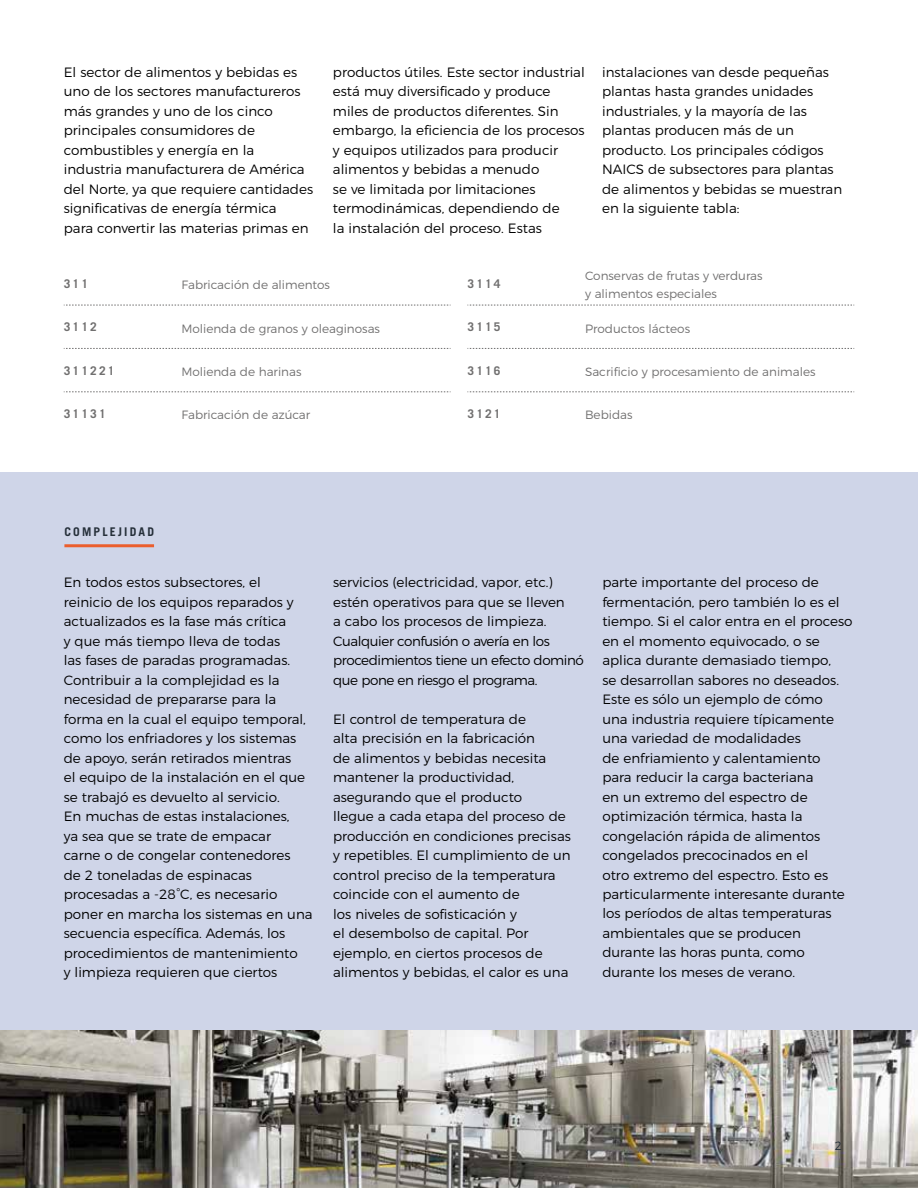
<style>
.page{position:relative;width:918px;height:1188px;background:#fff}
.page>*{position:absolute;margin:0;border:0;box-sizing:border-box;transform-origin:0 0}
.t1{font:300 13.5px/19.5px "Montserrat";color:#000}
.t2{font:300 13.5px/19.5px "Montserrat";letter-spacing:-.03em;color:#000}
.t3{font:300 12px/18px "Montserrat";color:#706f6f}
.t4{font:700 12px "Trade Gothic";letter-spacing:.18em;color:#706f6f}
.t5{font:700 12px "Trade Gothic";letter-spacing:.18em;color:#252f39}
.t6{font:300 12px "Montserrat";color:#252f39}
</style>
<div class="page">
<div style="left:0;top:472px;width:918px;height:716px;background:#cfd5e8"></div>
<img style="left:0;top:1030px;width:918px;height:158px">
<hr style="left:64px;top:544px;width:90px;height:3px;background:#eb5e2d">
<svg style="left:64px;top:392px;width:387px;height:1px"></svg>
<svg style="left:64px;top:305px;width:387px;height:1px"></svg>
<svg style="left:64px;top:348px;width:387px;height:1px"></svg>
<svg style="left:468px;top:305px;width:386px;height:1px"></svg>
<svg style="left:468px;top:348px;width:386px;height:1px"></svg>
<svg style="left:468px;top:392px;width:386px;height:1px"></svg>
<p class="t1" style="left:64px;top:61px;width:251px">El sector de alimentos y bebidas es uno de los sectores manufactureros más grandes y uno de los cinco principales consumidores de combustibles y energía en la industria manufacturera de América del Norte, ya que requiere cantidades significativas de energía térmica<br>para convertir las materias primas en</p>
<p class="t1" style="left:333px;top:61px;width:253px">productos útiles. Este sector industrial está muy diversificado y produce miles de productos diferentes. Sin embargo, la eficiencia de los procesos y equipos utilizados para producir alimentos y bebidas a menudo<br>se ve limitada por limitaciones termodinámicas, dependiendo de<br>la instalación del proceso. Estas</p>
<p class="t1" style="left:602px;top:61px;width:242px">instalaciones van desde pequeñas plantas hasta grandes unidades industriales, y la mayoría de las plantas producen más de un producto. Los principales códigos<br>NAICS de subsectores para plantas de alimentos y bebidas se muestran en la siguiente tabla:</p>
<p class="t4" style="left:64px;top:276px;width:26px">311</p>
<p class="t3" style="left:181px;top:275px;width:150px">Fabricación de alimentos</p>
<p class="t4" style="left:64px;top:320px;width:35px">3112</p>
<p class="t3" style="left:181px;top:318px;width:200px">Molienda de granos y oleaginosas</p>
<p class="t4" style="left:64px;top:363px;width:52px">311221</p>
<p class="t3" style="left:181px;top:362px;width:122px">Molienda de harinas</p>
<p class="t4" style="left:64px;top:407px;width:43px">31131</p>
<p class="t3" style="left:181px;top:405px;width:131px">Fabricación de azúcar</p>
<p class="t5" style="left:64px;top:524px;width:91px">COMPLEJIDAD</p>
<p class="t4" style="left:468px;top:276px;width:35px">3114</p>
<p class="t3" style="left:585px;top:266px;width:179px">Conservas de frutas y verduras y alimentos especiales</p>
<p class="t4" style="left:468px;top:320px;width:35px">3115</p>
<p class="t3" style="left:585px;top:318px;width:107px">Productos lácteos</p>
<p class="t4" style="left:468px;top:363px;width:35px">3116</p>
<p class="t3" style="left:585px;top:362px;width:232px">Sacrificio y procesamiento de animales</p>
<p class="t4" style="left:468px;top:407px;width:35px">3121</p>
<p class="t3" style="left:585px;top:405px;width:49px">Bebidas</p>
<p class="t1" style="left:64px;top:572px;width:250px">En todos estos subsectores, el reinicio de los equipos reparados y actualizados es la fase más crítica<br>y que más tiempo lleva de todas<br>las fases de paradas programadas.<br>Contribuir a la complejidad es la necesidad de prepararse para la forma en la cual el equipo temporal, como los enfriadores y los sistemas de apoyo, serán retirados mientras<br>el equipo de la instalación en el que se trabajó es devuelto al servicio.<br>En muchas de estas instalaciones,<br>ya sea que se trate de empacar<br>carne o de congelar contenedores<br>de 2 toneladas de espinacas procesadas a -28°C, es necesario poner en marcha los sistemas en una secuencia específica. Además, los procedimientos de mantenimiento<br>y limpieza requieren que ciertos</p>
<p class="t2" style="left:333px;top:572px;width:252px">servicios (electricidad, vapor, etc.) estén operativos para que se lleven<br>a cabo los procesos de limpieza.<br>Cualquier confusión o avería en los procedimientos tiene un efecto dominó que pone en riesgo el programa.</p>
<p class="t1" style="left:333px;top:708px;width:239px">El control de temperatura de<br>alta precisión en la fabricación<br>de alimentos y bebidas necesita mantener la productividad, asegurando que el producto<br>llegue a cada etapa del proceso de producción en condiciones precisas y repetibles. El cumplimiento de un control preciso de la temperatura coincide con el aumento de<br>los niveles de sofisticación y<br>el desembolso de capital. Por ejemplo, en ciertos procesos de alimentos y bebidas, el calor es una</p>
<p class="t1" style="left:602px;top:571px;width:252px">parte importante del proceso de fermentación, pero también lo es el tiempo. Si el calor entra en el proceso en el momento equivocado, o se aplica durante demasiado tiempo,<br>se desarrollan sabores no deseados.<br>Este es sólo un ejemplo de cómo<br>una industria requiere típicamente una variedad de modalidades<br>de enfriamiento y calentamiento para reducir la carga bacteriana<br>en un extremo del espectro de optimización térmica, hasta la congelación rápida de alimentos congelados precocinados en el<br>otro extremo del espectro. Esto es particularmente interesante durante los períodos de altas temperaturas ambientales que se producen durante las horas punta, como durante los meses de verano.</p>
<p class="t6" style="left:835px;top:1137px;width:8px">2</p>
</div>
